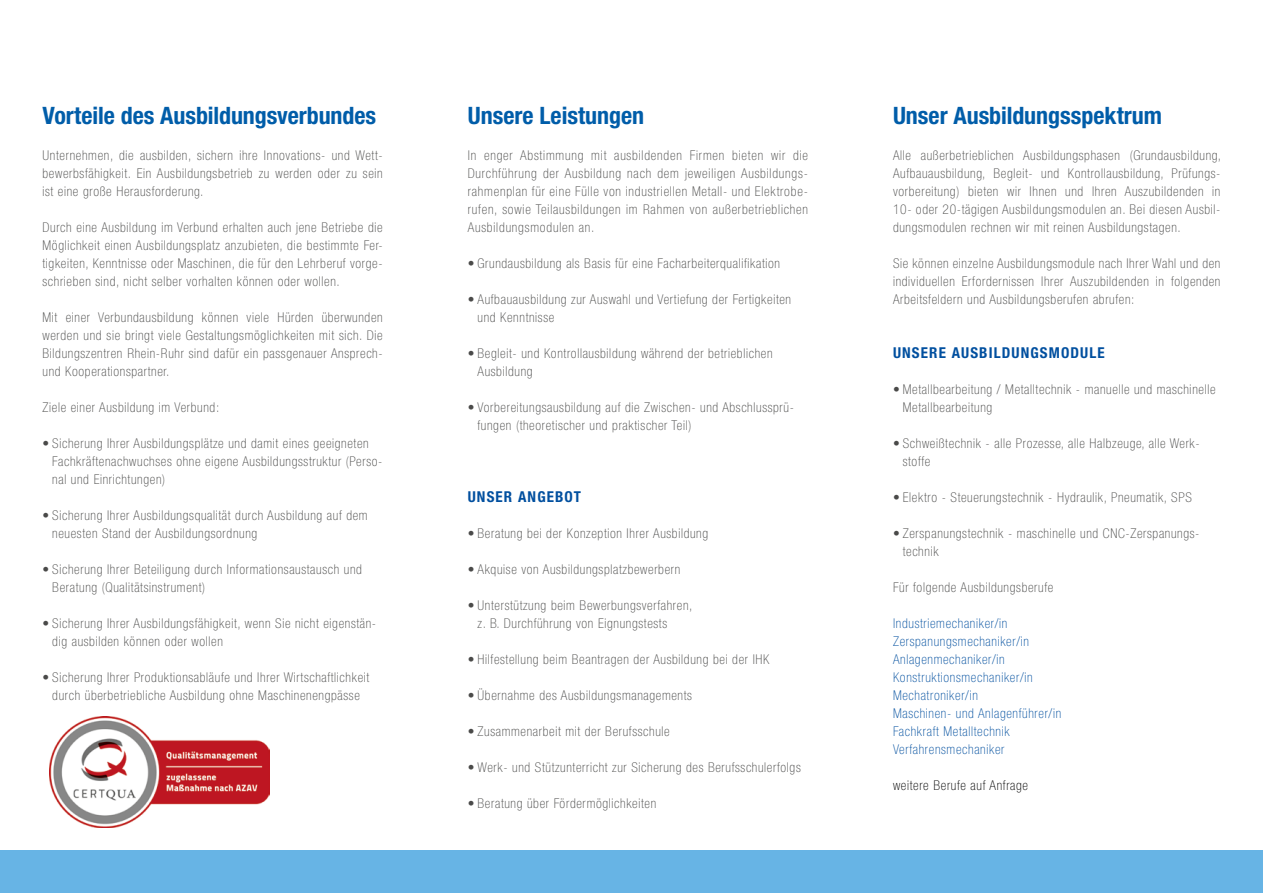
<style>
.page{position:relative;width:1263px;height:893px;background:#fff}
.page>*{position:absolute;margin:0;border:0;box-sizing:border-box;transform-origin:0 0}
.t1{font:700 condensed 24px "Helvetica Neue LT Std";color:#005da9}
.t2{font:700 condensed 15px "Helvetica Neue LT Std";letter-spacing:.075em;color:#004f9f}
.t3{font:100 condensed 13.5px/18px "Helvetica Neue LT Std";letter-spacing:.05em;color:#4a4a49}
.t4{font:100 condensed 13.5px/18px "Helvetica Neue LT Std";letter-spacing:.05em;color:#004f9f}
.t5{font:100 condensed 13.5px "Helvetica Neue LT Std";letter-spacing:.05em;color:#000}
</style>
<div class="page">
<div style="left:0;top:850px;width:1263px;height:43px;background:#67b4e5"></div>
<img style="left:50px;top:716px;width:219px;height:111px">
<h1 class="t1" style="left:43px;top:101px;width:335px">Vorteile des Ausbildungsverbundes</h1>
<p class="t3" style="left:43px;top:146px;width:342px;text-align:justify">Unternehmen, die ausbilden, sichern ihre Innovations- und Wett&shy;bewerbsfähigkeit. Ein Ausbildungsbetrieb zu werden oder zu sein ist eine große Herausforderung.</p>
<p class="t3" style="left:43px;top:218px;width:342px;text-align:justify">Durch eine Ausbildung im Verbund erhalten auch jene Betriebe die Möglichkeit einen Ausbildungsplatz anzubieten, die bestimmte Fer&shy;tigkeiten, Kenntnisse oder Maschinen, die für den Lehrberuf vorge&shy;schrieben sind, nicht selber vorhalten können oder wollen.</p>
<p class="t3" style="left:43px;top:308px;width:342px;text-align:justify">Mit einer Verbundausbildung können viele Hürden überwunden werden und sie bringt viele Gestaltungsmöglichkeiten mit sich. Die Bildungszentren Rhein-Ruhr sind dafür ein passgenauer Ansprech&shy;und Kooperationspartner.</p>
<p class="t3" style="left:43px;top:398px;width:178px">Ziele einer Ausbildung im Verbund:</p>
<p class="t3" style="left:52px;top:434px;width:332px;text-indent:-10px">• Sicherung Ihrer Ausbildungsplätze und damit eines geeigneten<br>Fachkräftenachwuchses ohne eigene Ausbildungsstruktur (Perso&shy;nal und Einrichtungen)</p>
<p class="t3" style="left:52px;top:506px;width:317px;text-indent:-10px">• Sicherung Ihrer Ausbildungsqualität durch Ausbildung auf dem neuesten Stand der Ausbildungsordnung</p>
<p class="t3" style="left:52px;top:560px;width:311px;text-indent:-10px">• Sicherung Ihrer Beteiligung durch Informationsaustausch und<br>Beratung (Qualitätsinstrument)</p>
<p class="t3" style="left:52px;top:614px;width:325px;text-indent:-10px">• Sicherung Ihrer Ausbildungsfähigkeit, wenn Sie nicht eigenstän&shy;dig ausbilden können oder wollen</p>
<p class="t3" style="left:43px;top:668px;width:328px;text-align:center">• Sicherung Ihrer Produktionsabläufe und Ihrer Wirtschaftlichkeit durch überbetriebliche Ausbildung ohne Maschinenengpässe</p>
<h1 class="t1" style="left:468px;top:101px;width:178px">Unsere Leistungen</h1>
<p class="t3" style="left:468px;top:146px;width:342px;text-align:justify">In enger Abstimmung mit ausbildenden Firmen bieten wir die Durchführung der Ausbildung nach dem jeweiligen Ausbildungs&shy;rahmenplan für eine Fülle von industriellen Metall- und Elektrobe&shy;rufen, sowie Teilausbildungen im Rahmen von außerbetrieblichen Ausbildungsmodulen an.</p>
<p class="t3" style="left:468px;top:254px;width:314px">• Grundausbildung als Basis für eine Facharbeiterqualifikation</p>
<p class="t3" style="left:477px;top:290px;width:315px;text-indent:-10px">• Aufbauausbildung zur Auswahl und Vertiefung der Fertigkeiten und Kenntnisse</p>
<p class="t3" style="left:477px;top:344px;width:296px;text-indent:-10px">• Begleit- und Kontrollausbildung während der betrieblichen<br>Ausbildung</p>
<p class="t3" style="left:477px;top:398px;width:318px;text-indent:-10px">• Vorbereitungsausbildung auf die Zwischen- und Abschlussprü&shy;fungen (theoretischer und praktischer Teil)</p>
<p class="t2" style="left:468px;top:488px;width:115px">UNSER ANGEBOT</p>
<p class="t3" style="left:468px;top:524px;width:242px">• Beratung bei der Konzeption Ihrer Ausbildung</p>
<p class="t3" style="left:468px;top:560px;width:214px">• Akquise von Ausbildungsplatzbewerbern</p>
<p class="t3" style="left:477px;top:596px;width:216px;text-indent:-10px">• Unterstützung beim Bewerbungsverfahren, z. B. Durchführung von Eignungstests</p>
<p class="t3" style="left:468px;top:650px;width:303px">• Hilfestellung beim Beantragen der Ausbildung bei der IHK</p>
<p class="t3" style="left:468px;top:686px;width:226px">• Übernahme des Ausbildungsmanagements</p>
<p class="t3" style="left:468px;top:722px;width:203px">• Zusammenarbeit mit der Berufsschule</p>
<p class="t3" style="left:468px;top:758px;width:334px">• Werk- und Stützunterricht zur Sicherung des Berufsschulerfolgs</p>
<p class="t3" style="left:468px;top:794px;width:190px">• Beratung über Fördermöglichkeiten</p>
<h1 class="t1" style="left:893px;top:101px;width:270px">Unser Ausbildungsspektrum</h1>
<p class="t3" style="left:893px;top:146px;width:329px;text-align:justify">Alle außerbetrieblichen Ausbildungsphasen (Grundausbildung, Aufbauausbildung, Begleit- und Kontrollausbildung, Prüfungs&shy;vorbereitung) bieten wir Ihnen und Ihren Auszubildenden in 10- oder 20-tägigen Ausbildungsmodulen an. Bei diesen Ausbil&shy;dungsmodulen rechnen wir mit reinen Ausbildungstagen.</p>
<p class="t3" style="left:893px;top:254px;width:329px;text-align:justify">Sie können einzelne Ausbildungsmodule nach Ihrer Wahl und den individuellen Erfordernissen Ihrer Auszubildenden in folgenden Arbeitsfeldern und Ausbildungsberufen abrufen:</p>
<p class="t2" style="left:893px;top:344px;width:213px">UNSERE AUSBILDUNGSMODULE</p>
<p class="t3" style="left:903px;top:380px;width:314px;text-indent:-10px">• Metallbearbeitung / Metalltechnik - manuelle und maschinelle<br>Metallbearbeitung</p>
<p class="t3" style="left:903px;top:434px;width:298px;text-indent:-10px">• Schweißtechnik - alle Prozesse, alle Halbzeuge, alle Werk&shy;stoffe</p>
<p class="t3" style="left:893px;top:488px;width:300px">• Elektro - Steuerungstechnik - Hydraulik, Pneumatik, SPS</p>
<p class="t3" style="left:903px;top:524px;width:298px;text-indent:-10px">• Zerspanungstechnik - maschinelle und CNC-Zerspanungs&shy;technik</p>
<p class="t3" style="left:893px;top:578px;width:162px">Für folgende Ausbildungsberufe</p>
<p class="t4" style="left:893px;top:614px;width:170px">Industriemechaniker/in<br>Zerspanungsmechaniker/in<br>Anlagenmechaniker/in<br>Konstruktionsmechaniker/in<br>Mechatroniker/in<br>Maschinen- und Anlagenführer/in<br>Fachkraft Metalltechnik<br>Verfahrensmechaniker</p>
<p class="t5" style="left:893px;top:778px;width:137px">weitere Berufe auf Anfrage</p>
</div>
